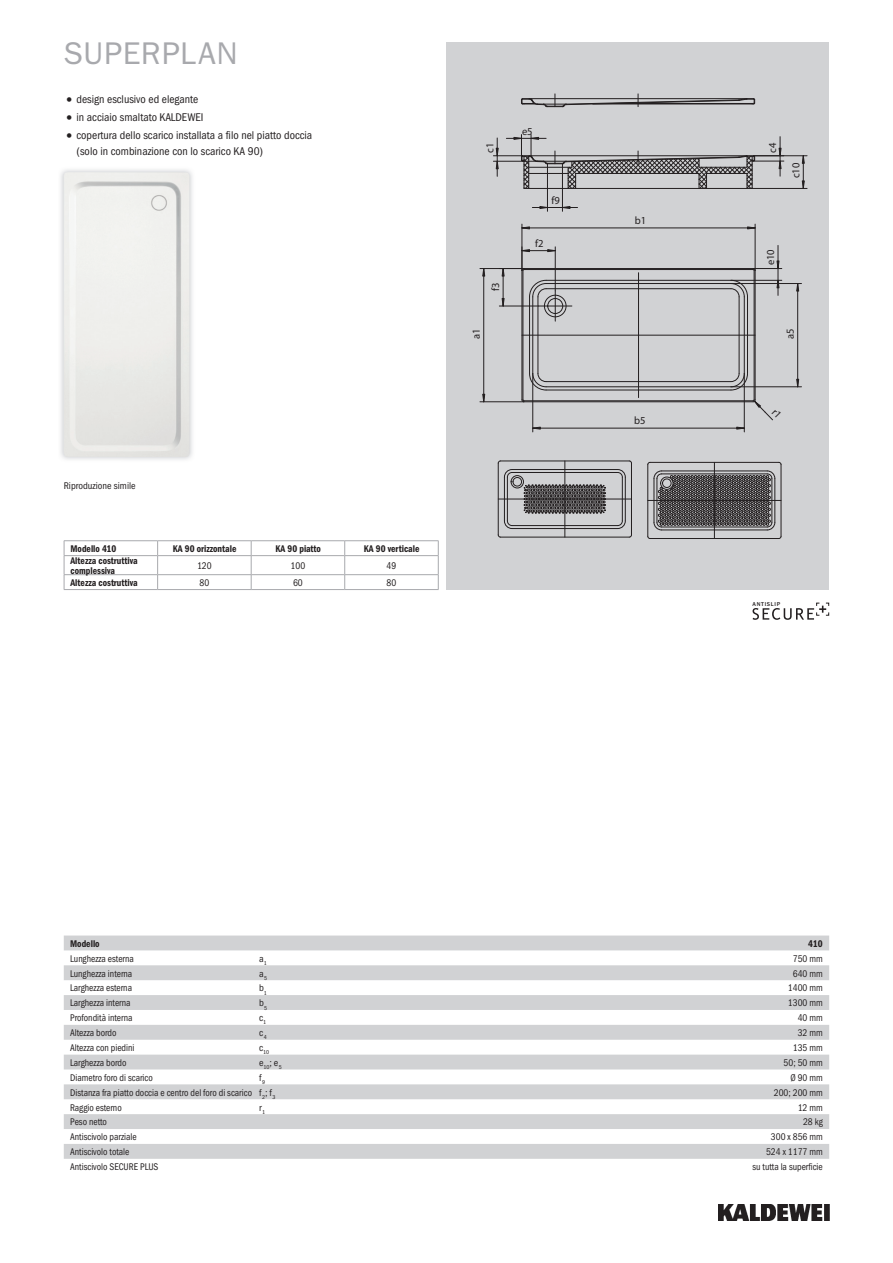
<style>
.page{position:relative;width:893px;height:1263px;background:#fff}
.page>*{position:absolute;margin:0;border:0;box-sizing:border-box;transform-origin:0 0}
.t1{font:31.5px "Franklin Gothic ITC";letter-spacing:.015em;color:#a8a9ad}
.t2{font:11.25px/15.8px "Franklin Gothic Cond ITC";color:#231f20}
.t3{font:10.8px "Myriad Pro";color:#231f20}
.t4{font:9.75px "Franklin Gothic Cond ITC";color:#231f20;scale:.95 1}
.t5{font:600 9.75px/10.8px "Franklin Gothic Cond ITC";color:#231f20;scale:.95 1}
.t6{font:9.75px "Franklin Gothic Cond ITC";color:#231f20}
.t7{font:500 5.7px "Franklin Gothic LT Com";letter-spacing:.12em;color:#231f20}
.t8{font:5.7px "Franklin Gothic Cond ITC";color:#231f20}
.s1{font-size:15.75px}
</style>
<div class="page">
<img style="left:719px;top:1204px;width:110px;height:16px">
<div style="left:446px;top:43px;width:383px;height:547px;background:#d1d2d4"></div>
<svg style="left:521px;top:94px;width:234px;height:13px"></svg>
<svg style="left:498px;top:460px;width:134px;height:78px"></svg>
<svg style="left:647px;top:462px;width:135px;height:77px"></svg>
<svg style="left:493px;top:135px;width:314px;height:76px"></svg>
<img style="left:64px;top:172px;width:125px;height:285px">
<svg style="left:64px;top:935px;width:765px;height:224px;fill:#d3d4d6"></svg>
<svg style="left:753px;top:602px;width:76px;height:18px"></svg>
<hr style="left:64px;top:540px;width:94px;height:1px;background:#a8a9ad">
<hr style="left:158px;top:540px;width:93px;height:1px;background:#a8a9ad">
<hr style="left:251px;top:540px;width:94px;height:1px;background:#a8a9ad">
<hr style="left:345px;top:540px;width:94px;height:1px;background:#a8a9ad">
<hr style="left:64px;top:555px;width:94px;height:1px;background:#a8a9ad">
<hr style="left:158px;top:555px;width:93px;height:1px;background:#a8a9ad">
<hr style="left:251px;top:555px;width:94px;height:1px;background:#a8a9ad">
<hr style="left:345px;top:555px;width:94px;height:1px;background:#a8a9ad">
<hr style="left:64px;top:574px;width:94px;height:1px;background:#a8a9ad">
<svg style="left:64px;top:541px;width:1px;height:48px"></svg>
<hr style="left:64px;top:589px;width:94px;height:1px;background:#a8a9ad">
<hr style="left:158px;top:574px;width:93px;height:1px;background:#a8a9ad">
<svg style="left:157px;top:541px;width:1px;height:48px"></svg>
<hr style="left:158px;top:589px;width:93px;height:1px;background:#a8a9ad">
<hr style="left:251px;top:574px;width:94px;height:1px;background:#a8a9ad">
<svg style="left:251px;top:541px;width:1px;height:48px"></svg>
<hr style="left:251px;top:589px;width:94px;height:1px;background:#a8a9ad">
<hr style="left:345px;top:574px;width:94px;height:1px;background:#a8a9ad">
<svg style="left:344px;top:541px;width:1px;height:48px"></svg>
<svg style="left:438px;top:541px;width:1px;height:48px"></svg>
<hr style="left:345px;top:589px;width:94px;height:1px;background:#a8a9ad">
<svg style="left:480px;top:224px;width:321px;height:208px"></svg>
<h1 class="t1" style="left:64px;top:34px;width:176px">SUPERPLAN</h1>
<p class="t2" style="left:64px;top:92px;width:136px"><span class="s1">•</span> design esclusivo ed elegante</p>
<p class="t2" style="left:64px;top:110px;width:141px"><span class="s1">•</span> in acciaio smaltato KALDEWEI</p>
<p class="t2" style="left:77px;top:127px;width:237px;text-indent:-13px"><span class="s1">•</span> copertura dello scarico installata a filo nel piatto doccia (solo in combinazione con lo scarico KA 90)</p>
<p class="t3" style="left:483px;top:153px;width:12px;rotate:-90deg">c1</p>
<p class="t3" style="left:489px;top:291px;width:10px;rotate:-90deg">f3</p>
<p class="t3" style="left:470px;top:339px;width:12px;rotate:-90deg">a1</p>
<p class="t3" style="left:522px;top:124px;width:12px">e5</p>
<p class="t3" style="left:551px;top:193px;width:10px">f9</p>
<p class="t3" style="left:535px;top:237px;width:10px">f2</p>
<p class="t6" style="left:64px;top:480px;width:73px">Riproduzione simile</p>
<p class="t5" style="left:70px;top:543px;width:50px">Modello 410</p>
<p class="t5" style="left:173px;top:543px;width:69px">KA 90 orizzontale</p>
<p class="t5" style="left:275px;top:543px;width:49px">KA 90 piatto</p>
<p class="t5" style="left:364px;top:543px;width:60px">KA 90 verticale</p>
<p class="t5" style="left:70px;top:555px;width:72px">Altezza costruttiva complessiva</p>
<p class="t4" style="left:197px;top:560px;width:17px">120</p>
<p class="t4" style="left:291px;top:560px;width:17px">100</p>
<p class="t4" style="left:387px;top:560px;width:12px">49</p>
<p class="t5" style="left:70px;top:577px;width:72px">Altezza costruttiva</p>
<p class="t4" style="left:200px;top:577px;width:12px">80</p>
<p class="t4" style="left:293px;top:577px;width:12px">60</p>
<p class="t4" style="left:387px;top:577px;width:12px">80</p>
<p class="t3" style="left:635px;top:214px;width:13px">b1</p>
<p class="t3" style="left:634px;top:414px;width:13px">b5</p>
<p class="t3" style="left:766px;top:153px;width:12px;rotate:-90deg">c4</p>
<p class="t3" style="left:789px;top:178px;width:17px;rotate:-90deg">c10</p>
<p class="t3" style="left:764px;top:265px;width:18px;rotate:-90deg">e10</p>
<p class="t3" style="left:784px;top:339px;width:12px;rotate:-90deg">a5</p>
<p class="t7" style="left:753px;top:601px;width:29px">ANTISLIP</p>
<p class="t5" style="left:70px;top:938px;width:33px">Modello</p>
<p class="t5" style="left:808px;top:938px;width:17px">410</p>
<p class="t4" style="left:70px;top:953px;width:69px">Lunghezza esterna</p>
<p class="t6" style="left:259px;top:953px;width:9px">a<sub>1</sub></p>
<p class="t4" style="left:793px;top:953px;width:33px">750 mm</p>
<p class="t4" style="left:70px;top:967px;width:67px">Lunghezza interna</p>
<p class="t6" style="left:259px;top:967px;width:9px">a<sub>5</sub></p>
<p class="t4" style="left:793px;top:967px;width:33px">640 mm</p>
<p class="t4" style="left:70px;top:982px;width:67px">Larghezza esterna</p>
<p class="t6" style="left:259px;top:982px;width:9px">b<sub>1</sub></p>
<p class="t4" style="left:788px;top:982px;width:38px">1400 mm</p>
<p class="t4" style="left:70px;top:997px;width:65px">Larghezza interna</p>
<p class="t6" style="left:259px;top:997px;width:9px">b<sub>5</sub></p>
<p class="t4" style="left:788px;top:997px;width:38px">1300 mm</p>
<p class="t4" style="left:70px;top:1012px;width:67px">Profondità interna</p>
<p class="t6" style="left:259px;top:1012px;width:8px">c<sub>1</sub></p>
<p class="t4" style="left:798px;top:1012px;width:28px">40 mm</p>
<p class="t4" style="left:70px;top:1027px;width:50px">Altezza bordo</p>
<p class="t6" style="left:259px;top:1027px;width:9px">c<sub>4</sub></p>
<p class="t4" style="left:798px;top:1027px;width:28px">32 mm</p>
<p class="t4" style="left:70px;top:1042px;width:69px">Altezza con piedini</p>
<p class="t8" style="left:259px;top:1049px;width:11px"><sup>c</sup>10</p>
<p class="t4" style="left:793px;top:1042px;width:33px">135 mm</p>
<p class="t4" style="left:70px;top:1057px;width:61px">Larghezza bordo</p>
<p class="t6" style="left:259px;top:1057px;width:24px">e<sub>10</sub>; e<sub>5</sub></p>
<p class="t4" style="left:784px;top:1057px;width:43px">50; 50 mm</p>
<p class="t4" style="left:70px;top:1072px;width:89px">Diametro foro di scarico</p>
<p class="t6" style="left:259px;top:1072px;width:7px">f<sub>9</sub></p>
<p class="t4" style="left:790px;top:1072px;width:36px">Ø 90 mm</p>
<p class="t4" style="left:70px;top:1087px;width:218px">Distanza fra piatto doccia e centro del foro di scarico f<sub>2</sub>; f<sub>3</sub></p>
<p class="t4" style="left:774px;top:1087px;width:53px">200; 200 mm</p>
<p class="t4" style="left:70px;top:1101px;width:56px">Raggio esterno</p>
<p class="t6" style="left:259px;top:1101px;width:7px">r<sub>1</sub></p>
<p class="t4" style="left:798px;top:1101px;width:28px">12 mm</p>
<p class="t4" style="left:70px;top:1116px;width:40px">Peso netto</p>
<p class="t4" style="left:803px;top:1116px;width:22px">28 kg</p>
<p class="t4" style="left:70px;top:1131px;width:72px">Antiscivolo parziale</p>
<p class="t4" style="left:771px;top:1131px;width:56px">300 x 856 mm</p>
<p class="t4" style="left:70px;top:1146px;width:64px">Antiscivolo totale</p>
<p class="t4" style="left:766px;top:1146px;width:61px">524 x 1177 mm</p>
<p class="t4" style="left:70px;top:1161px;width:94px">Antiscivolo SECURE PLUS</p>
<p class="t4" style="left:752px;top:1161px;width:76px">su tutta la superficie</p>
</div>
